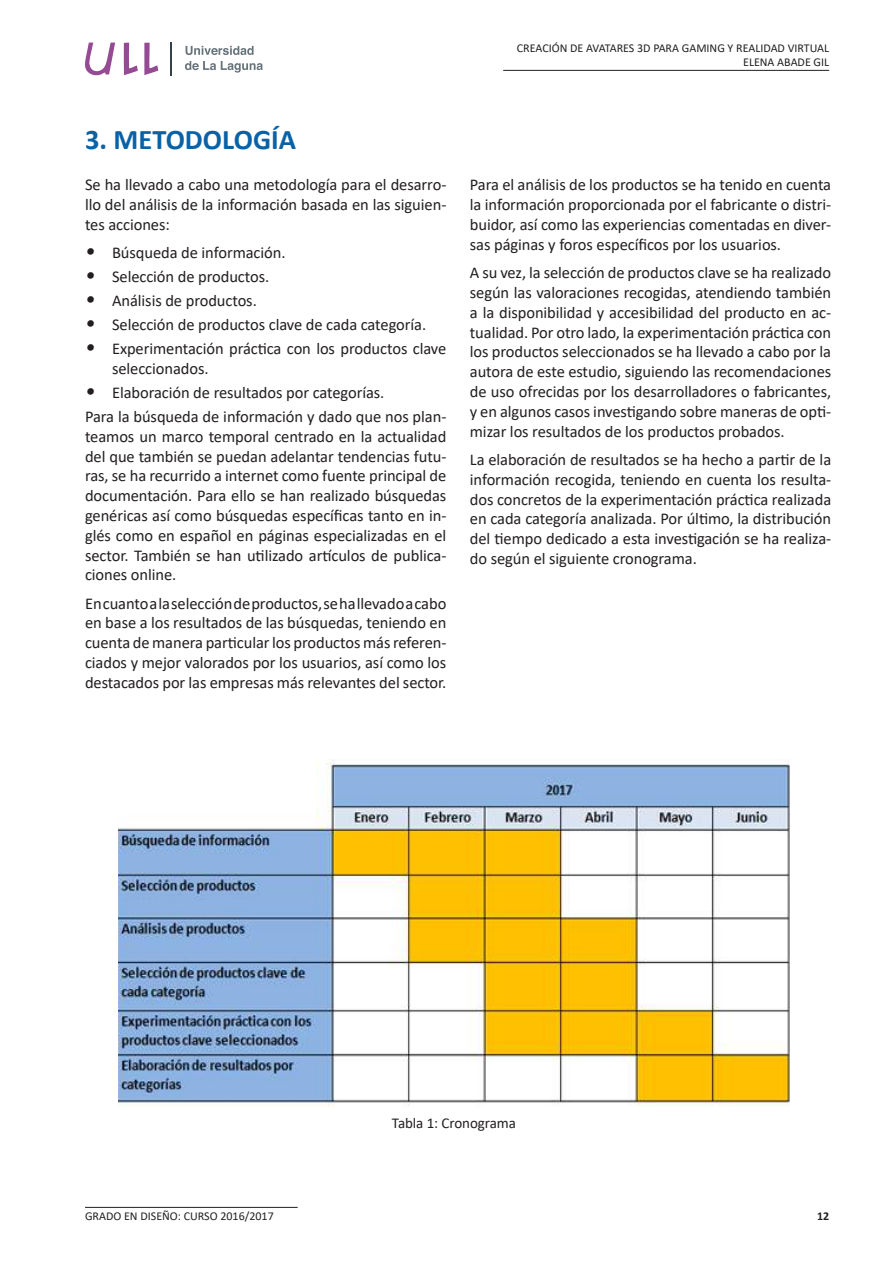
<style>
.page{position:relative;width:893px;height:1263px;background:#fff}
.page>*{position:absolute;margin:0;border:0;box-sizing:border-box;transform-origin:0 0}
.t1{font:700 28.5px "Calibri";color:#0a62a6}
.t2{font:16.5px/19.8px "Calibri";letter-spacing:-.005em;color:#231f20;text-align:justify}
.t3{font:15px "Calibri";letter-spacing:-.005em;color:#231f20}
.t4{font:12px/14.4px "Calibri";color:#231f20;text-align:right}
.t5{font:700 12px "Calibri";color:#231f20}
.s1{font-style:italic;font-size:21px}
</style>
<div class="page">
<svg style="left:144px;top:43px;width:14px;height:32px"></svg>
<svg style="left:124px;top:43px;width:14px;height:32px"></svg>
<svg style="left:85px;top:43px;width:30px;height:33px"></svg>
<hr style="left:171px;top:43px;width:1px;height:33px;background:#37414b">
<svg style="left:186px;top:46px;width:68px;height:9px"></svg>
<svg style="left:185px;top:61px;width:78px;height:12px"></svg>
<hr style="left:503px;top:70px;width:326px;height:1px;background:#231f20">
<hr style="left:85px;top:1207px;width:213px;height:1px;background:#231f20">
<img style="left:118px;top:759px;width:671px;height:348px">
<h1 class="t1" style="left:85px;top:119px;width:213px">3. METODOLOGÍA</h1>
<p class="t2" style="left:85px;top:174px;width:363px">Se ha llevado a cabo una metodología para el desarro&shy;llo del análisis de la información basada en las siguien&shy;tes acciones:</p>
<p class="t2" style="left:85px;top:242px;width:202px"><span class="s1">•</span> Búsqueda de información.</p>
<p class="t2" style="left:85px;top:266px;width:186px"><span class="s1">•</span> Selección de productos.</p>
<p class="t2" style="left:85px;top:290px;width:173px"><span class="s1">•</span> Análisis de productos.</p>
<p class="t2" style="left:85px;top:314px;width:343px"><span class="s1">•</span> Selección de productos clave de cada categoría.</p>
<p class="t2" style="left:112px;top:338px;width:336px;text-indent:-27px"><span class="s1">•</span> Experimentación práctica con los productos clave seleccionados.</p>
<p class="t2" style="left:85px;top:380px;width:363px;line-height:24px"><span class="s1">•</span> Elaboración de resultados por categorías.<br>Para la búsqueda de información y dado que nos plan-</p>
<p class="t2" style="left:85px;top:426px;width:363px">teamos un marco temporal centrado en la actualidad del que también se puedan adelantar tendencias futu&shy;ras, se ha recurrido a internet como fuente principal de documentación. Para ello se han realizado búsquedas genéricas así como búsquedas específicas tanto en in&shy;glés como en español en páginas especializadas en el sector. También se han utilizado artículos de publica&shy;ciones online.</p>
<p class="t2" style="left:85px;top:593px;width:363px">En cuanto a la selección de productos, se ha llevado a cabo en base a los resultados de las búsquedas, teniendo en cuenta de manera particular los productos más referen&shy;ciados y mejor valorados por los usuarios, así como los destacados por las empresas más relevantes del sector.</p>
<p class="t4" style="left:517px;top:40px;width:314px">CREACIÓN DE AVATARES 3D PARA GAMING Y REALIDAD VIRTUAL<br>ELENA ABADE GIL</p>
<p class="t2" style="left:470px;top:175px;width:363px">Para el análisis de los productos se ha tenido en cuenta la información proporcionada por el fabricante o distri&shy;buidor, así como las experiencias comentadas en diver&shy;sas páginas y foros específicos por los usuarios.</p>
<p class="t2" style="left:470px;top:262px;width:363px">A su vez, la selección de productos clave se ha realizado según las valoraciones recogidas, atendiendo también a la disponibilidad y accesibilidad del producto en ac&shy;tualidad. Por otro lado, la experimentación práctica con los productos seleccionados se ha llevado a cabo por la autora de este estudio, siguiendo las recomendaciones de uso ofrecidas por los desarrolladores o fabricantes, y en algunos casos investigando sobre maneras de opti&shy;mizar los resultados de los productos probados.</p>
<p class="t2" style="left:470px;top:449px;width:363px">La elaboración de resultados se ha hecho a partir de la información recogida, teniendo en cuenta los resulta&shy;dos concretos de la experimentación práctica realizada en cada categoría analizada. Por último, la distribución del tiempo dedicado a esta investigación se ha realiza&shy;do según el siguiente cronograma.</p>
<p class="t3" style="left:392px;top:1113px;width:125px">Tabla 1: Cronograma</p>
<p class="t4" style="left:85px;top:1209px;width:190px">GRADO EN DISEÑO: CURSO 2016/2017</p>
<p class="t5" style="left:817px;top:1208px;width:14px">12</p>
</div>
